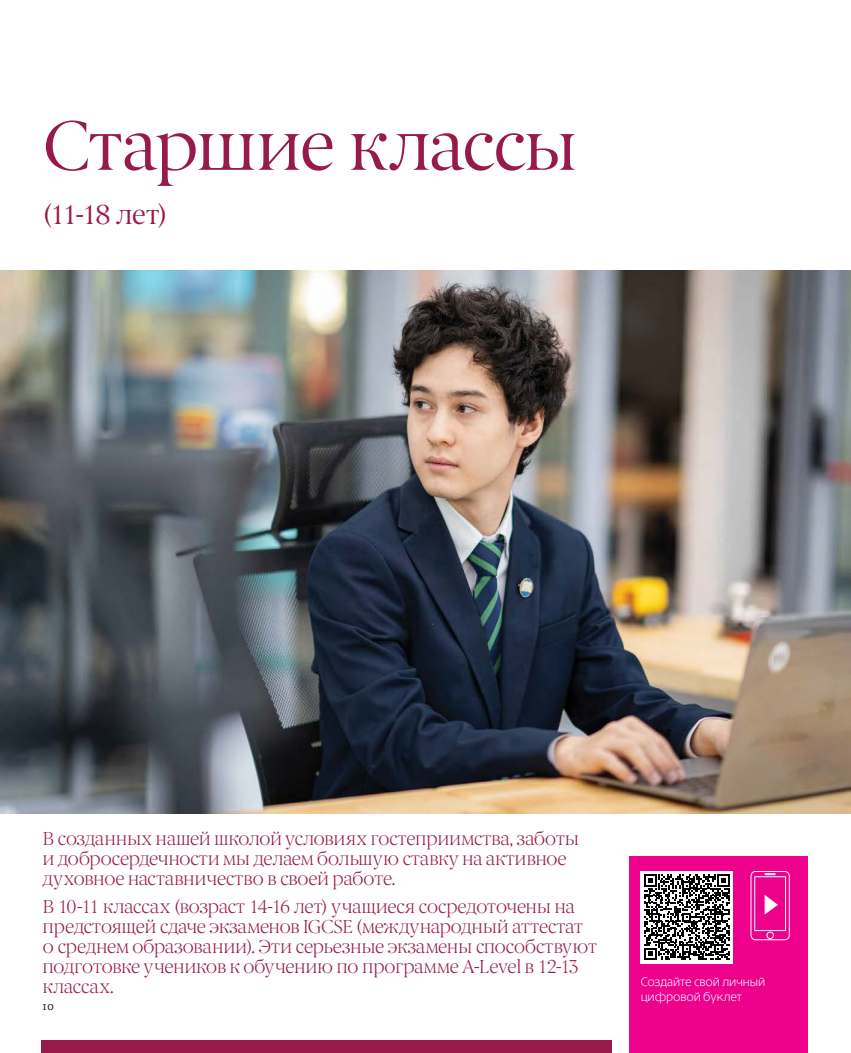
<style>
.page{position:relative;width:851px;height:1053px;background:#fff}
.page>*{position:absolute;margin:0;border:0;box-sizing:border-box;transform-origin:0 0}
.t1{font:70px "Berlingske Serif";letter-spacing:-.025em;color:#961b4b}
.t2{font:27.5px "Berlingske Serif";letter-spacing:-.05em;color:#961b4b}
.t3{font:300 18.75px/20px "Berlingske Serif";letter-spacing:-.03em;color:#961b4b}
.t4{font:300 12.5px/15px "Berlingske Sans";letter-spacing:-.005em;color:#fff}
.t5{font:300 12.5px "Calluna";color:#000}
</style>
<div class="page">
<img style="left:0;top:270px;width:850px;height:543px">
<div style="left:629px;top:856px;width:178px;height:196px;background:#ec008c"></div>
<svg style="left:750px;top:871px;width:39px;height:69px"></svg>
<div style="left:640px;top:871px;width:92px;height:92px;background:#fff"></div>
<svg style="left:644px;top:874px;width:85px;height:85px"></svg>
<div style="left:41px;top:1040px;width:571px;height:12px;background:#961b4b"></div>
<h1 class="t1" style="left:43px;top:100px;width:536px">Старшие классы</h1>
<h2 class="t2" style="left:43px;top:197px;width:127px">(11-18 лет)</h2>
<p class="t3" style="left:43px;top:827px;width:538px">В созданных нашей школой условиях гостеприимства, заботы и добросердечности мы делаем большую ставку на активное духовное наставничество в своей работе.</p>
<p class="t3" style="left:43px;top:895px;width:556px">В 10-11 классах (возраст 14-16 лет) учащиеся сосредоточены на предстоящей сдаче экзаменов IGCSE (международный аттестат о среднем образовании). Эти серьезные экзамены способствуют подготовке учеников к обучению по программе A-Level в 12-13 классах.</p>
<p class="t5" style="left:43px;top:998px;width:13px">10</p>
<p class="t4" style="left:640px;top:973px;width:126px">Создайте свой личный цифровой буклет</p>
</div>
